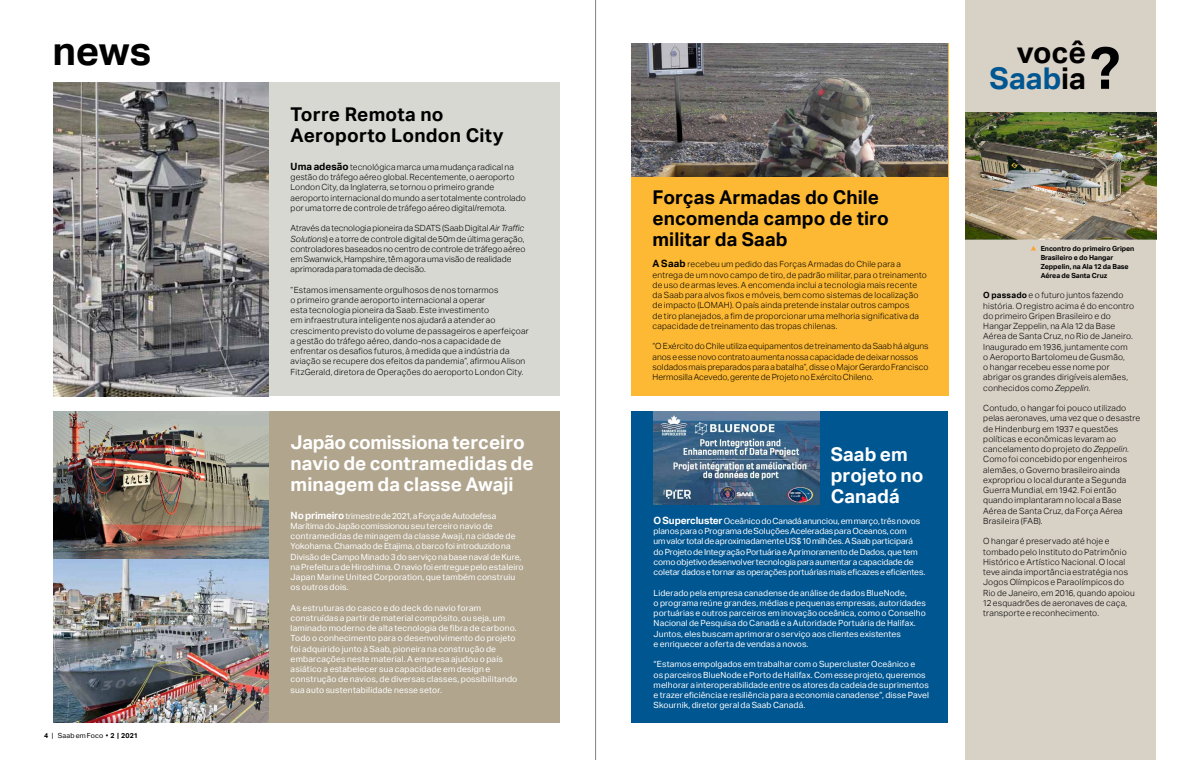
<style>
.page{position:relative;width:1191px;height:760px;background:#fff}
.page>*{position:absolute;margin:0;border:0;box-sizing:border-box;transform-origin:0 0}
.t1{font:700 40px "Aktiv Grotesk";color:#000}
.t2{font:700 30px/25.5px "Aktiv Grotesk";letter-spacing:-.005em;color:#000;text-align:center}
.t3{font:700 19px/21px "Aktiv Grotesk";color:#fff}
.t4{font:700 19px/21px "Aktiv Grotesk";letter-spacing:.005em;color:#000}
.t5{font:300 8.5px/10.2px "Aktiv Grotesk";letter-spacing:.02em;color:#000}
.t6{font:8.5px/10.2px "Aktiv Grotesk";letter-spacing:.01em;color:#fff}
.t7{font:300 8.5px/10.2px "Aktiv Grotesk";color:#000}
.t8{font:8.5px/10.2px "Aktiv Grotesk";letter-spacing:-.01em;color:#fff}
.t9{font:700 7px/9px "Aktiv Grotesk";color:#000}
.t10{font:7px "Aktiv Grotesk";letter-spacing:.02em;color:#000}
.s1{font-weight:700}
.s2{font-weight:700;font-size:10px}
.s3{font-style:italic}
.s4{color:#005691}
.s5{font-size:58px}
</style>
<div class="page">
<div style="left:53px;top:411px;width:506px;height:311px;background:#b1a58e"></div>
<div style="left:53px;top:83px;width:506px;height:313px;background:#d7d8d2"></div>
<div style="left:631px;top:44px;width:317px;height:352px;background:#fdb933"></div>
<hr style="left:595px;top:0;width:1px;height:760px;background:#808285">
<div style="left:966px;top:0;width:190px;height:760px;background:#d8d1c6"></div>
<svg style="left:1031px;top:246px;width:5px;height:4px"></svg>
<div style="left:631px;top:411px;width:317px;height:311px;background:#005691"></div>
<img style="left:53px;top:83px;width:216px;height:313px">
<img style="left:653px;top:411px;width:166px;height:93px">
<img style="left:966px;top:113px;width:190px;height:127px">
<img style="left:631px;top:44px;width:316px;height:132px">
<img style="left:53px;top:411px;width:216px;height:311px">
<h1 class="t1" style="left:52px;top:28px;width:100px">news</h1>
<p class="t10" style="left:44px;top:731px;width:95px"><span class="s1">4</span> | Saab em Foco • <span class="s1">2 | 2021</span></p>
<h3 class="t4" style="left:291px;top:104px;width:214px">Torre Remota no<br>Aeroporto London City</h3>
<p class="t5" style="left:291px;top:162px;width:237px"><span class="s2">Uma adesão</span>tecnológica marca uma mudança radical na gestão do tráfego aéreo global. Recentemente, o aeroporto London City, da Inglaterra, se tornou o primeiro grande aeroporto internacional do mundo a ser totalmente controlado por uma torre de controle de tráfego aéreo digital/remota.</p>
<p class="t7" style="left:291px;top:223px;width:236px">Através da tecnologia pioneira da SDATS (Saab Digital <span class="s3">Air Traffic Solutions</span>) e a torre de controle digital de 50m de última geração, controladores baseados no centro de controle de tráfego aéreo em Swanwick, Hampshire, têm agora uma visão de realidade aprimorada para tomada de decisão.</p>
<p class="t5" style="left:291px;top:285px;width:239px">”Estamos imensamente orgulhosos de nos tornarmos<br>o primeiro grande aeroporto internacional a operar<br>esta tecnologia pioneira da Saab. Este investimento<br>em infraestrutura inteligente nos ajudará a atender ao crescimento previsto do volume de passageiros e aperfeiçoar a gestão do tráfego aéreo, dando-nos a capacidade de enfrentar os desafios futuros, à medida que a indústria da aviação se recupere dos efeitos da pandemia”, afirmou Alison FitzGerald, diretora de Operações do aeroporto London City.</p>
<h3 class="t3" style="left:291px;top:432px;width:244px">Japão comissiona terceiro navio de contramedidas de minagem da classe Awaji</h3>
<p class="t6" style="left:291px;top:510px;width:235px"><span class="s2">No primeiro</span> trimestre de 2021, a Força de Autodefesa Marítima do Japão comissionou seu terceiro navio de contramedidas de minagem da classe Awaji, na cidade de Yokohama. Chamado de Etajima, o barco foi introduzido na Divisão de Campo Minado 3 do serviço na base naval de Kure, na Prefeitura de Hiroshima. O navio foi entregue pelo estaleiro Japan Marine United Corporation, que também construiu os outros dois.</p>
<p class="t6" style="left:291px;top:602px;width:228px">As estruturas do casco e do deck do navio foram construídas a partir de material compósito, ou seja, um laminado moderno de alta tecnologia de fibra de carbono.<br>Todo o conhecimento para o desenvolvimento do projeto foi adquirido junto à Saab, pioneira na construção de embarcações neste material. A empresa ajudou o país asiático a estabelecer sua capacidade em design e construção de navios, de diversas classes, possibilitando sua auto sustentabilidade nesse setor.</p>
<h3 class="t4" style="left:652px;top:187px;width:238px">Forças Armadas do Chile encomenda campo de tiro militar da Saab</h3>
<p class="t5" style="left:652px;top:259px;width:276px"><span class="s2">A Saab</span> recebeu um pedido das Forças Armadas do Chile para a entrega de um novo campo de tiro, de padrão militar, para o treinamento de uso de armas leves. A encomenda inclui a tecnologia mais recente da Saab para alvos fixos e móveis, bem como sistemas de localização de impacto (LOMAH). O país ainda pretende instalar outros campos<br>de tiro planejados, a fim de proporcionar uma melhoria significativa da capacidade de treinamento das tropas chilenas.</p>
<p class="t7" style="left:652px;top:341px;width:278px">“O Exército do Chile utiliza equipamentos de treinamento da Saab há alguns anos e esse novo contrato aumenta nossa capacidade de deixar nossos soldados mais preparados para a batalha”, disse o Major Gerardo Francisco Hermosilla Acevedo, gerente de Projeto no Exército Chileno.</p>
<h3 class="t3" style="left:830px;top:444px;width:94px">Saab em projeto no<br>Canadá</h3>
<p class="t8" style="left:653px;top:516px;width:273px"><span class="s2">O Supercluster</span> Oceânico do Canadá anunciou, em março, três novos planos para o Programa de Soluções Aceleradas para Oceanos, com<br>um valor total de aproximadamente US$ 10 milhões. A Saab participará<br>do Projeto de Integração Portuária e Aprimoramento de Dados, que tem como objetivo desenvolver tecnologia para aumentar a capacidade de coletar dados e tornar as operações portuárias mais eficazes e eficientes.</p>
<p class="t6" style="left:653px;top:587px;width:274px">Liderado pela empresa canadense de análise de dados BlueNode,<br>o programa reúne grandes, médias e pequenas empresas, autoridades portuárias e outros parceiros em inovação oceânica, como o Conselho Nacional de Pesquisa do Canadá e a Autoridade Portuária de Halifax.<br>Juntos, eles buscam aprimorar o serviço aos clientes existentes<br>e enriquecer a oferta de vendas a novos.</p>
<p class="t6" style="left:653px;top:659px;width:277px">“Estamos empolgados em trabalhar com o Supercluster Oceânico e<br>os parceiros BlueNode e Porto de Halifax. Com esse projeto, queremos melhorar a interoperabilidade entre os atores da cadeia de suprimentos e trazer eficiência e resiliência para a economia canadense”, disse Pavel Skournik, diretor geral da Saab Canadá.</p>
<h2 class="t2" style="left:989px;top:40px;width:132px">você<br><span class="s4">Saab</span>ia<span class="s5">?</span></h2>
<p class="t9" style="left:1040px;top:244px;width:95px">Encontro do primeiro Gripen<br>Brasileiro e do Hangar<br>Zeppelin, na Ala 12 da Base<br>Aérea de Santa Cruz</p>
<p class="t5" style="left:983px;top:290px;width:152px"><span class="s1">O passado</span> e o futuro juntos fazendo história. O registro acima é do encontro do primeiro Gripen Brasileiro e do Hangar Zeppelin, na Ala 12 da Base Aérea de Santa Cruz, no Rio de Janeiro.<br>Inaugurado em 1936, juntamente com o Aeroporto Bartolomeu de Gusmão,<br>o hangar recebeu esse nome por abrigar os grandes dirigíveis alemães, conhecidos como <span class="s3">Zeppelin.</span></p>
<p class="t5" style="left:983px;top:403px;width:158px">Contudo, o hangar foi pouco utilizado pelas aeronaves, uma vez que o desastre de Hindenburg em 1937 e questões políticas e econômicas levaram ao cancelamento do projeto do <span class="s3">Zeppelin</span>.<br>Como foi concebido por engenheiros alemães, o Governo brasileiro ainda expropriou o local durante a Segunda Guerra Mundial, em 1942. Foi então quando implantaram no local a Base Aérea de Santa Cruz, da Força Aérea Brasileira (FAB).</p>
<p class="t5" style="left:983px;top:536px;width:153px">O hangar é preservado até hoje e tombado pelo Instituto do Patrimônio Histórico e Artístico Nacional. O local teve ainda importância estratégia nos Jogos Olímpicos e Paraolímpicos do Rio de Janeiro, em 2016, quando apoiou 12 esquadrões de aeronaves de caça, transporte e reconhecimento.</p>
</div>
